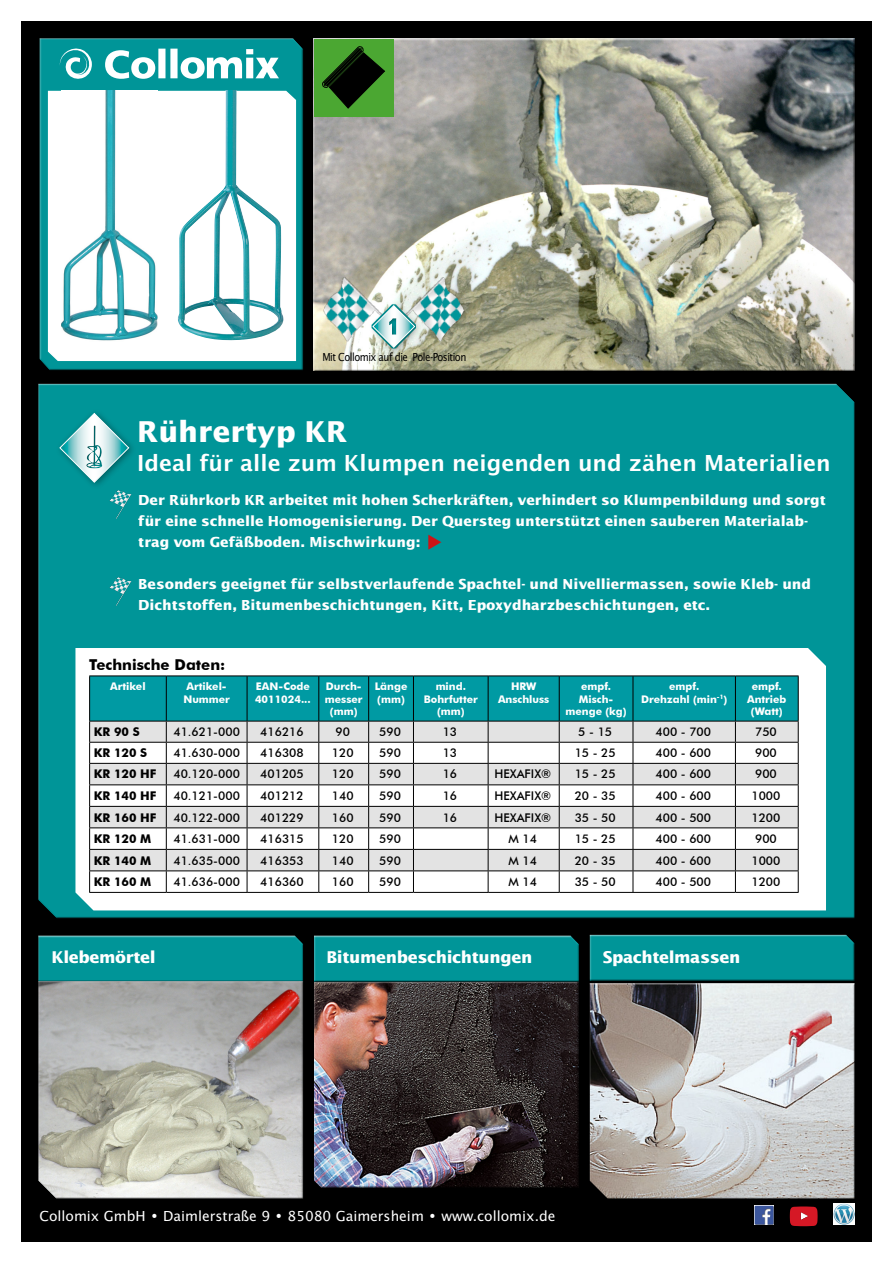
<style>
.page{position:relative;width:893px;height:1263px;background:#fff}
.page>*{position:absolute;margin:0;border:0;box-sizing:border-box;transform-origin:0 0}
.t1{font:700 31.2px "Lucida Sans EF";color:#fff}
.t2{font:600 24px "Lucida Sans EF";color:#fff}
.t3{font:700 17.7px "Lucida Sans EF";letter-spacing:-.02em;color:#fff}
.t4{font:700 15px/21px "Lucida Sans EF";color:#fff}
.t5{font:15px "Lucida Sans EF";color:#fff}
.t6{font:700 15px "Futura BT";color:#000}
.t7{font:500 12px "Futura BT";color:#000}
.t8{font:700 12px "Futura BT";color:#000}
.t9{font:12px "Lucida Sans Nar EF";letter-spacing:-.04em;color:#000}
.t10{font:700 10.5px/12.6px "Futura BT";color:#fff;text-align:center}
</style>
<div class="page">
<div style="left:21px;top:21px;width:851px;height:1221px;background:#000"></div>
<div style="left:37px;top:382px;width:819px;height:519px;background:#fff;opacity:.75"></div>
<div style="left:37px;top:401px;width:819px;height:518px;background:#009598"></div>
<div style="left:312px;top:38px;width:543px;height:334px;background:#000;opacity:.75"></div>
<img style="left:110px;top:490px;width:21px;height:29px">
<img style="left:110px;top:577px;width:21px;height:29px">
<div style="left:311px;top:935px;width:269px;height:48px;background:#fff;opacity:.75"></div>
<div style="left:312px;top:943px;width:268px;height:41px;background:#009598"></div>
<div style="left:314px;top:981px;width:267px;height:209px;background:#000;opacity:.75"></div>
<div style="left:37px;top:935px;width:267px;height:48px;background:#fff;opacity:.75"></div>
<div style="left:37px;top:943px;width:267px;height:41px;background:#009598"></div>
<div style="left:37px;top:980px;width:267px;height:220px;background:#000;opacity:.75"></div>
<div style="left:588px;top:934px;width:267px;height:48px;background:#fff;opacity:.75"></div>
<div style="left:588px;top:942px;width:267px;height:41px;background:#000;opacity:.75"></div>
<div style="left:587px;top:982px;width:268px;height:218px;background:#000;opacity:.75"></div>
<div style="left:39px;top:38px;width:266px;height:322px;background:#fff;opacity:.75"></div>
<div style="left:39px;top:47px;width:267px;height:324px;background:#000;opacity:.75"></div>
<div style="left:47px;top:90px;width:250px;height:272px;background:#fff"></div>
<svg style="left:105px;top:49px;width:174px;height:30px;background:#75c5c7"></svg>
<svg style="left:60px;top:49px;width:32px;height:30px"></svg>
<svg style="left:59px;top:413px;width:70px;height:70px"></svg>
<div style="left:85px;top:423px;width:18px;height:47px;background:#000;opacity:.4"></div>
<img style="left:754px;top:1205px;width:20px;height:20px">
<img style="left:833px;top:1203px;width:22px;height:22px">
<svg style="left:790px;top:1206px;width:28px;height:20px"></svg>
<div style="left:75px;top:648px;width:751px;height:262px;background:#fff"></div>
<img style="left:178px;top:90px;width:107px;height:252px">
<hr style="left:89px;top:675px;width:77px;height:1px;background:#000">
<hr style="left:166px;top:675px;width:81px;height:1px;background:#000">
<hr style="left:247px;top:675px;width:72px;height:1px;background:#000">
<hr style="left:319px;top:675px;width:50px;height:1px;background:#000">
<hr style="left:369px;top:675px;width:44px;height:1px;background:#000">
<hr style="left:413px;top:675px;width:75px;height:1px;background:#000">
<hr style="left:488px;top:675px;width:71px;height:1px;background:#000">
<hr style="left:559px;top:675px;width:74px;height:1px;background:#000">
<hr style="left:633px;top:675px;width:102px;height:1px;background:#000">
<hr style="left:735px;top:675px;width:64px;height:1px;background:#000">
<svg style="left:89px;top:676px;width:710px;height:216px"></svg>
<hr style="left:89px;top:892px;width:77px;height:1px;background:#000">
<hr style="left:166px;top:892px;width:81px;height:1px;background:#000">
<hr style="left:247px;top:892px;width:72px;height:1px;background:#000">
<hr style="left:319px;top:892px;width:50px;height:1px;background:#000">
<hr style="left:369px;top:892px;width:44px;height:1px;background:#000">
<hr style="left:413px;top:892px;width:75px;height:1px;background:#000">
<hr style="left:488px;top:892px;width:71px;height:1px;background:#000">
<hr style="left:559px;top:892px;width:74px;height:1px;background:#000">
<hr style="left:633px;top:892px;width:102px;height:1px;background:#000">
<hr style="left:735px;top:892px;width:64px;height:1px;background:#000">
<img style="left:61px;top:90px;width:97px;height:252px">
<div style="left:314px;top:39px;width:80px;height:78px;background:#4ba732"></div>
<svg style="left:322px;top:46px;width:63px;height:63px"></svg>
<img style="left:420px;top:270px;width:52px;height:87px">
<img style="left:314px;top:270px;width:106px;height:87px">
<div style="left:368px;top:301px;width:54px;height:54px;background:#000;opacity:.4"></div>
<svg style="left:372px;top:304px;width:44px;height:44px;background:#b9d6d2"></svg>
<div style="left:387px;top:317px;width:10px;height:18px;background:#000;opacity:.4"></div>
<p class="t9" style="left:322px;top:351px;width:145px">Mit Collomix auf die Pole-Position</p>
<h1 class="t1" style="left:137px;top:415px;width:212px">Rührertyp KR</h1>
<h2 class="t2" style="left:137px;top:450px;width:695px">Ideal für alle zum Klumpen neigenden und zähen Materialien</h2>
<p class="t4" style="left:138px;top:489px;width:689px">Der Rührkorb KR arbeitet mit hohen Scherkräften, verhindert so Klumpenbildung und sorgt für eine schnelle Homogenisierung. Der Quersteg unterstützt einen sauberen Materialab&shy;trag vom Gefäßboden. Mischwirkung:</p>
<p class="t4" style="left:138px;top:573px;width:674px">Besonders geeignet für selbstverlaufende Spachtel- und Nivelliermassen, sowie Kleb- und<br>Dichtstoffen, Bitumenbeschichtungen, Kitt, Epoxydharzbeschichtungen, etc.</p>
<p class="t6" style="left:89px;top:655px;width:138px">Technische Daten:</p>
<p class="t10" style="left:110px;top:680px;width:37px">Artikel</p>
<p class="t10" style="left:183px;top:680px;width:48px">Artikel-<br>Nummer</p>
<p class="t10" style="left:255px;top:680px;width:57px;text-align:left">EAN-Code<br>4011024...</p>
<p class="t10" style="left:325px;top:680px;width:39px">Durch&shy;messer (mm)</p>
<p class="t10" style="left:375px;top:680px;width:34px;text-align:left">Länge (mm)</p>
<p class="t10" style="left:424px;top:680px;width:56px">mind.<br>Bohrfutter (mm)</p>
<p class="t10" style="left:498px;top:680px;width:53px">HRW<br>Anschluss</p>
<p class="t10" style="left:566px;top:680px;width:63px">empf.<br>Misch&shy;menge (kg)</p>
<p class="t10" style="left:641px;top:680px;width:88px">empf.<br>Drehzahl (min<sup>-1</sup>)</p>
<p class="t10" style="left:747px;top:680px;width:41px">empf.<br>Antrieb (Watt)</p>
<p class="t8" style="left:94px;top:725px;width:47px">KR 90 S</p>
<p class="t7" style="left:173px;top:725px;width:68px">41.621-000</p>
<p class="t7" style="left:260px;top:725px;width:45px">416216</p>
<p class="t7" style="left:336px;top:725px;width:16px">90</p>
<p class="t7" style="left:379px;top:725px;width:23px">590</p>
<p class="t7" style="left:443px;top:725px;width:16px">13</p>
<p class="t7" style="left:578px;top:725px;width:35px">5 - 15</p>
<p class="t7" style="left:655px;top:725px;width:57px">400 - 700</p>
<p class="t7" style="left:755px;top:725px;width:23px">750</p>
<p class="t8" style="left:94px;top:746px;width:55px">KR 120 S</p>
<p class="t7" style="left:173px;top:746px;width:68px">41.630-000</p>
<p class="t7" style="left:260px;top:746px;width:45px">416308</p>
<p class="t7" style="left:332px;top:746px;width:23px">120</p>
<p class="t7" style="left:379px;top:746px;width:23px">590</p>
<p class="t7" style="left:443px;top:746px;width:16px">13</p>
<p class="t7" style="left:575px;top:746px;width:43px">15 - 25</p>
<p class="t7" style="left:655px;top:746px;width:57px">400 - 600</p>
<p class="t7" style="left:755px;top:746px;width:23px">900</p>
<p class="t8" style="left:94px;top:767px;width:64px">KR 120 HF</p>
<p class="t7" style="left:173px;top:767px;width:68px">40.120-000</p>
<p class="t7" style="left:260px;top:767px;width:45px">401205</p>
<p class="t7" style="left:332px;top:767px;width:23px">120</p>
<p class="t7" style="left:379px;top:767px;width:23px">590</p>
<p class="t7" style="left:443px;top:767px;width:16px">16</p>
<p class="t7" style="left:494px;top:767px;width:58px">HEXAFIX®</p>
<p class="t7" style="left:575px;top:767px;width:43px">15 - 25</p>
<p class="t7" style="left:655px;top:767px;width:57px">400 - 600</p>
<p class="t7" style="left:755px;top:767px;width:23px">900</p>
<p class="t8" style="left:94px;top:788px;width:64px">KR 140 HF</p>
<p class="t7" style="left:173px;top:788px;width:68px">40.121-000</p>
<p class="t7" style="left:260px;top:788px;width:45px">401212</p>
<p class="t7" style="left:332px;top:788px;width:23px">140</p>
<p class="t7" style="left:379px;top:788px;width:23px">590</p>
<p class="t7" style="left:443px;top:788px;width:16px">16</p>
<p class="t7" style="left:494px;top:788px;width:58px">HEXAFIX®</p>
<p class="t7" style="left:575px;top:788px;width:43px">20 - 35</p>
<p class="t7" style="left:655px;top:788px;width:57px">400 - 600</p>
<p class="t7" style="left:751px;top:788px;width:30px">1000</p>
<p class="t8" style="left:94px;top:810px;width:64px">KR 160 HF</p>
<p class="t7" style="left:173px;top:810px;width:68px">40.122-000</p>
<p class="t7" style="left:260px;top:810px;width:45px">401229</p>
<p class="t7" style="left:332px;top:810px;width:23px">160</p>
<p class="t7" style="left:379px;top:810px;width:23px">590</p>
<p class="t7" style="left:443px;top:810px;width:16px">16</p>
<p class="t7" style="left:494px;top:810px;width:58px">HEXAFIX®</p>
<p class="t7" style="left:575px;top:810px;width:43px">35 - 50</p>
<p class="t7" style="left:655px;top:810px;width:57px">400 - 500</p>
<p class="t7" style="left:751px;top:810px;width:30px">1200</p>
<p class="t8" style="left:94px;top:831px;width:59px">KR 120 M</p>
<p class="t7" style="left:173px;top:831px;width:68px">41.631-000</p>
<p class="t7" style="left:260px;top:831px;width:45px">416315</p>
<p class="t7" style="left:332px;top:831px;width:23px">120</p>
<p class="t7" style="left:379px;top:831px;width:23px">590</p>
<p class="t7" style="left:509px;top:831px;width:30px">M 14</p>
<p class="t7" style="left:575px;top:831px;width:43px">15 - 25</p>
<p class="t7" style="left:655px;top:831px;width:57px">400 - 600</p>
<p class="t7" style="left:755px;top:831px;width:23px">900</p>
<p class="t8" style="left:94px;top:853px;width:59px">KR 140 M</p>
<p class="t7" style="left:173px;top:853px;width:68px">41.635-000</p>
<p class="t7" style="left:260px;top:853px;width:45px">416353</p>
<p class="t7" style="left:332px;top:853px;width:23px">140</p>
<p class="t7" style="left:379px;top:853px;width:23px">590</p>
<p class="t7" style="left:509px;top:853px;width:30px">M 14</p>
<p class="t7" style="left:575px;top:853px;width:43px">20 - 35</p>
<p class="t7" style="left:655px;top:853px;width:57px">400 - 600</p>
<p class="t7" style="left:751px;top:853px;width:30px">1000</p>
<p class="t8" style="left:94px;top:874px;width:59px">KR 160 M</p>
<p class="t7" style="left:173px;top:874px;width:68px">41.636-000</p>
<p class="t7" style="left:260px;top:874px;width:45px">416360</p>
<p class="t7" style="left:332px;top:874px;width:23px">160</p>
<p class="t7" style="left:379px;top:874px;width:23px">590</p>
<p class="t7" style="left:509px;top:874px;width:30px">M 14</p>
<p class="t7" style="left:575px;top:874px;width:43px">35 - 50</p>
<p class="t7" style="left:655px;top:874px;width:57px">400 - 500</p>
<p class="t7" style="left:751px;top:874px;width:30px">1200</p>
<h3 class="t3" style="left:51px;top:948px;width:106px">Klebemörtel</h3>
<h3 class="t3" style="left:326px;top:948px;width:207px">Bitumenbeschichtungen</h3>
<h3 class="t3" style="left:603px;top:947px;width:139px">Spachtelmassen</h3>
<p class="t5" style="left:39px;top:1208px;width:517px">Collomix GmbH • Daimlerstraße 9 • 85080 Gaimersheim • www.collomix.de</p>
</div>
